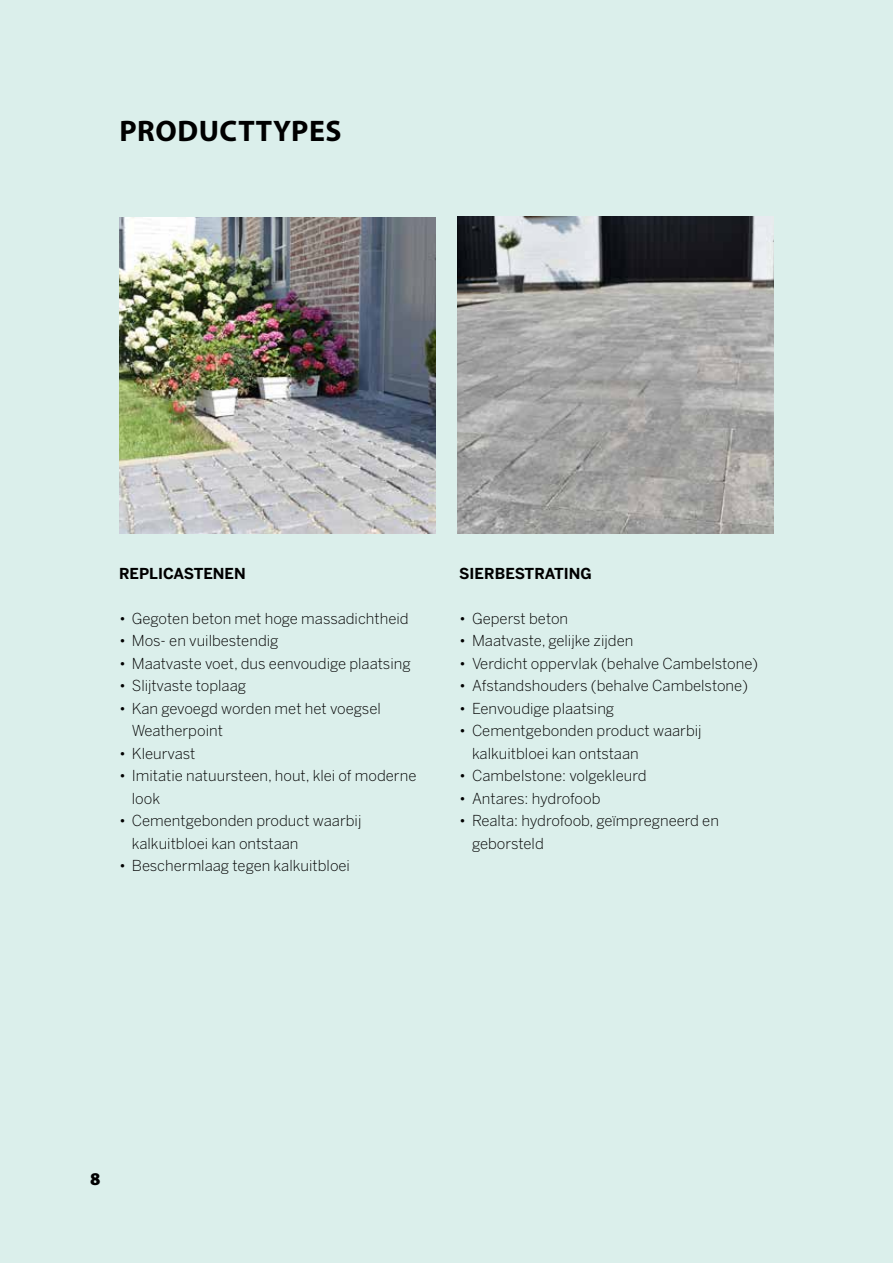
<style>
.page{position:relative;width:893px;height:1263px;background:#dbefeb}
.page>*{position:absolute;margin:0;border:0;box-sizing:border-box;transform-origin:0 0}
.t1{font:700 29.85px "Myriad Pro";letter-spacing:.02em;color:#000}
.t2{font:900 18px "Myriad Pro";color:#000}
.t3{font:300 15px/22.5px "Benton Sans";color:#000}
.t4{font:700 15px "Benton Sans";color:#000}
</style>
<div class="page">
<img style="left:119px;top:217px;width:317px;height:317px">
<img style="left:457px;top:217px;width:317px;height:317px">
<h1 class="t1" style="left:119px;top:115px;width:224px">PRODUCTTYPES</h1>
<p class="t4" style="left:119px;top:564px;width:128px">REPLICASTENEN</p>
<p class="t3" style="left:119px;top:607px;width:291px">• Gegoten beton met hoge massadichtheid</p>
<p class="t3" style="left:119px;top:630px;width:161px">• Mos- en vuilbestendig</p>
<p class="t3" style="left:119px;top:652px;width:293px">• Maatvaste voet, dus eenvoudige plaatsing</p>
<p class="t3" style="left:119px;top:675px;width:129px">• Slijtvaste toplaag</p>
<p class="t3" style="left:132px;top:697px;width:251px;text-indent:-13px">• Kan gevoegd worden met het voegsel<br>Weatherpoint</p>
<p class="t3" style="left:119px;top:742px;width:78px">• Kleurvast</p>
<p class="t3" style="left:132px;top:765px;width:286px;text-indent:-13px">• Imitatie natuursteen, hout, klei of moderne look</p>
<p class="t3" style="left:132px;top:810px;width:231px;text-indent:-13px">• Cementgebonden product waarbij kalkuitbloei kan ontstaan</p>
<p class="t3" style="left:119px;top:855px;width:232px">• Beschermlaag tegen kalkuitbloei</p>
<p class="t4" style="left:459px;top:564px;width:134px">SIERBESTRATING</p>
<p class="t3" style="left:459px;top:607px;width:110px">• Geperst beton</p>
<p class="t3" style="left:459px;top:630px;width:176px">• Maatvaste, gelijke zijden</p>
<p class="t3" style="left:459px;top:652px;width:300px">• Verdicht oppervlak (behalve Cambelstone)</p>
<p class="t3" style="left:459px;top:675px;width:290px">• Afstandshouders (behalve Cambelstone)</p>
<p class="t3" style="left:459px;top:697px;width:156px">• Eenvoudige plaatsing</p>
<p class="t3" style="left:472px;top:720px;width:231px;text-indent:-13px">• Cementgebonden product waarbij kalkuitbloei kan ontstaan</p>
<p class="t3" style="left:459px;top:765px;width:189px">• Cambelstone: volgekleurd</p>
<p class="t3" style="left:459px;top:787px;width:143px">• Antares: hydrofoob</p>
<p class="t3" style="left:472px;top:810px;width:248px;text-indent:-13px">• Realta: hydrofoob, geïmpregneerd en geborsteld</p>
<p class="t2" style="left:90px;top:1169px;width:12px">8</p>
</div>
